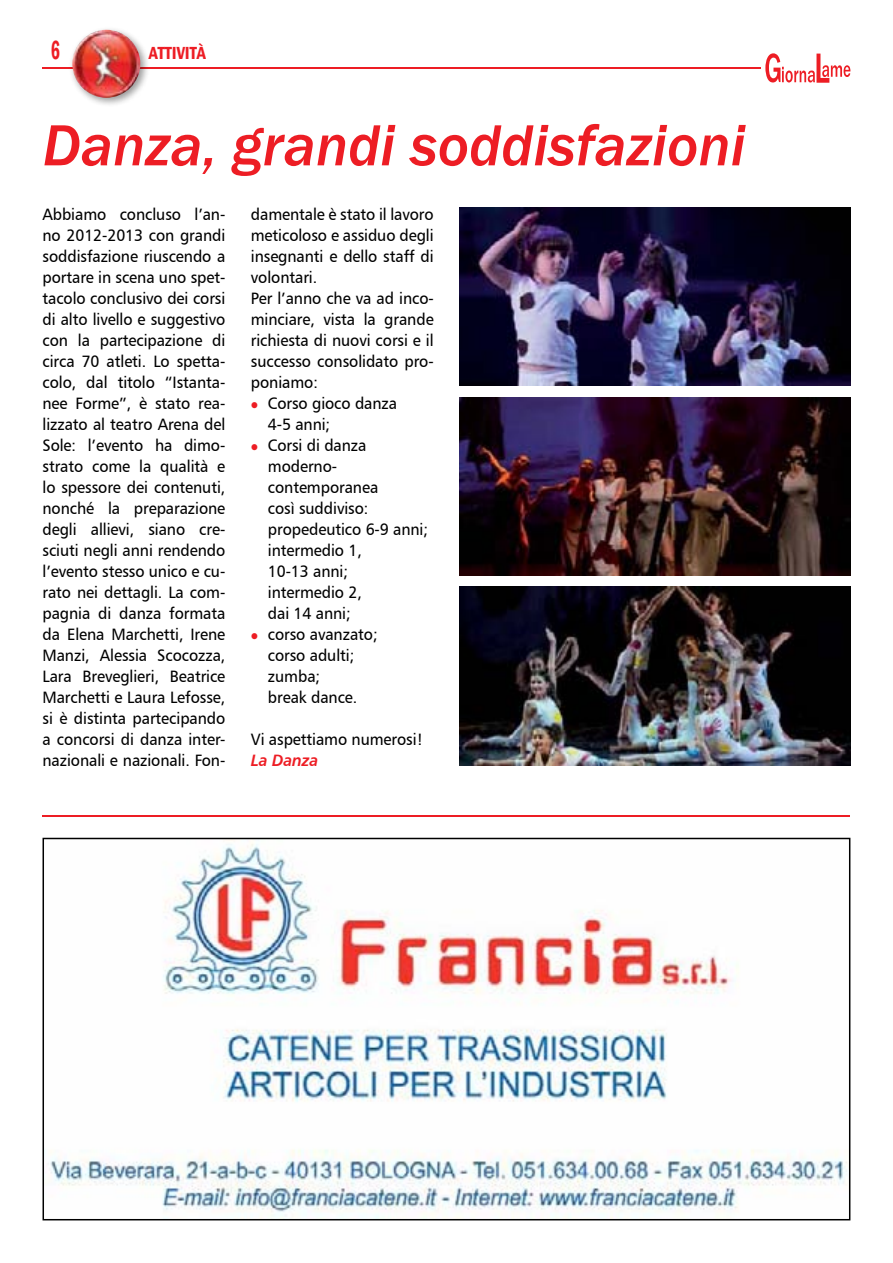
<style>
.page{position:relative;width:893px;height:1263px;background:#fff}
.page>*{position:absolute;margin:0;border:0;box-sizing:border-box;transform-origin:0 0}
.t1{font:italic 500 60px "Franklin Gothic";color:#ed1d24}
.t2{font:600 condensed 27px "Franklin Gothic";color:#ed1d24;scale:.67 1}
.t3{font:600 condensed 18px "Franklin Gothic";color:#ed1d24}
.t4{font:16.5px/21px "Humanist 777 BT Roman B";letter-spacing:-.005em;color:#000;scale:.95 1}
.t5{font:16.5px "Humanist 777 BT Bold Italic B";letter-spacing:-.005em;color:#ed1d24;scale:.95 1}
.s1{color:#ed1d24}
</style>
<div class="page">
<hr style="left:43px;top:67px;width:718px;height:2px;background:#ed1d24">
<div style="left:68px;top:26px;width:83px;height:82px;background:#000;opacity:.4"></div>
<img style="left:72px;top:30px;width:68px;height:68px;border-radius:34px">
<svg style="left:765px;top:53px;width:85px;height:30px"></svg>
<img style="left:459px;top:207px;width:391px;height:179px">
<img style="left:50px;top:842px;width:797px;height:375px">
<div style="left:43px;top:838px;width:807px;height:382px;border:2px solid #000"></div>
<hr style="left:43px;top:816px;width:807px;height:1px;background:#ed1d24">
<img style="left:459px;top:587px;width:391px;height:178px">
<img style="left:459px;top:397px;width:391px;height:179px">
<h2 class="t2" style="left:51px;top:32px;width:15px">6</h2>
<p class="t3" style="left:149px;top:41px;width:59px">Attività</p>
<h1 class="t1" style="left:43px;top:108px;width:704px">Danza, grandi soddisfazioni</h1>
<p class="t4" style="left:43px;top:203px;width:194px;text-align:justify">Abbiamo concluso l’an&shy;no 2012-2013 con grandi soddisfazione riuscendo a portare in scena uno spet&shy;tacolo conclusivo dei corsi di alto livello e suggestivo con la partecipazione di circa 70 atleti. Lo spetta&shy;colo, dal titolo “Istanta&shy;nee Forme”, è stato rea&shy;lizzato al teatro Arena del Sole: l’evento ha dimo&shy;strato come la qualità e lo spessore dei contenuti, nonché la preparazione degli allievi, siano cre&shy;sciuti negli anni rendendo l’evento stesso unico e cu&shy;rato nei dettagli. La com&shy;pagnia di danza formata da Elena Marchetti, Irene Manzi, Alessia Scocozza, Lara Breveglieri, Beatrice Marchetti e Laura Lefosse, si è distinta partecipando a concorsi di danza inter&shy;nazionali e nazionali. Fon-</p>
<p class="t4" style="left:251px;top:203px;width:194px">damentale è stato il lavoro meticoloso e assiduo degli insegnanti e dello staff di volontari.<br>Per l’anno che va ad inco&shy;minciare, vista la grande richiesta di nuovi corsi e il successo consolidato pro&shy;poniamo:</p>
<p class="t4" style="left:268px;top:392px;width:138px;text-indent:-17px"><span class="s1">●</span> Corso gioco danza<br>4-5 anni;</p>
<p class="t4" style="left:268px;top:434px;width:170px;text-indent:-17px"><span class="s1">●</span> Corsi di danza moderno&shy;contemporanea<br>così suddiviso: propedeutico 6-9 anni; intermedio 1,<br>10-13 anni; intermedio 2,<br>dai 14 anni;</p>
<p class="t4" style="left:268px;top:623px;width:117px;text-indent:-17px"><span class="s1">●</span> corso avanzato; corso adulti; zumba;<br>break dance.</p>
<p class="t4" style="left:251px;top:728px;width:183px">Vi aspettiamo numerosi!</p>
<p class="t5" style="left:251px;top:750px;width:73px">La Danza</p>
</div>
